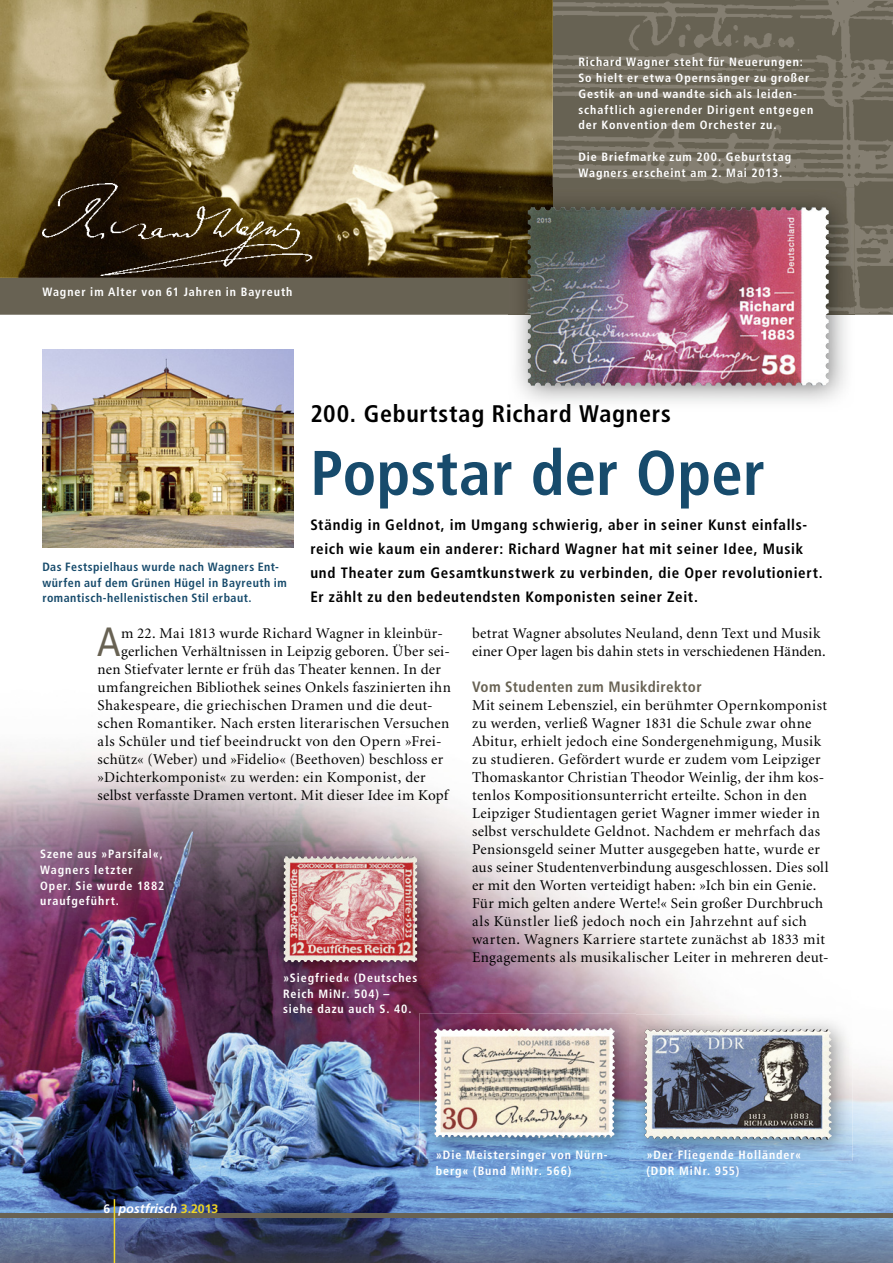
<style>
.page{position:relative;width:893px;height:1263px;background:#fff}
.page>*{position:absolute;margin:0;border:0;box-sizing:border-box;transform-origin:0 0}
.t1{font:700 condensed 63px "Frutiger LT";color:#174b6c}
.t2{font:condensed 40.8px "Frutiger LT";color:#686253}
.t3{font:700 condensed 24px "Frutiger LT";letter-spacing:.03em;color:#000}
.t4{font:15px/18px "Minion LT";letter-spacing:.02em;color:#000}
.t5{font:700 condensed 15px/24px "Frutiger LT";letter-spacing:.05em;color:#000}
.t6{font:700 condensed 15px "Frutiger LT";letter-spacing:.03em;color:#686253}
.t7{font:italic 700 12.75px "Frutiger LT";color:#fff}
.t8{font:700 condensed 12px/15.8px "Frutiger LT";letter-spacing:.08em;color:#fff}
.t9{font:700 condensed 12px/15.8px "Frutiger LT";letter-spacing:.04em;color:#174b6c}
.s1{font-style:normal;font-size:12.3px}
.s2{font-style:normal;font-size:12.3px;color:#efd522}
</style>
<div class="page">
<img style="left:0;top:519px;width:892px;height:744px">
<div style="left:0;top:278px;width:892px;height:37px;background:#686253"></div>
<img style="left:411px;top:0;width:481px;height:314px">
<img style="left:0;top:0;width:553px;height:278px">
<hr style="left:0;top:1213px;width:892px;height:4px;background:#686253">
<hr style="left:114px;top:1199px;width:1px;height:64px;background:#efd522">
<img style="left:508px;top:187px;width:346px;height:215px">
<img style="left:508px;top:313px;width:346px;height:1px">
<img style="left:508px;top:187px;width:45px;height:91px">
<img style="left:531px;top:207px;width:297px;height:179px">
<img style="left:42px;top:184px;width:270px;height:92px">
<img style="left:419px;top:1013px;width:217px;height:146px">
<img style="left:601px;top:1028px;width:14px;height:110px">
<img style="left:42px;top:350px;width:251px;height:198px">
<img style="left:268px;top:841px;width:170px;height:143px">
<img style="left:285px;top:856px;width:132px;height:22px">
<img style="left:629px;top:1014px;width:223px;height:147px">
<img style="left:629px;top:1014px;width:7px;height:145px">
<img style="left:649px;top:1029px;width:166px;height:3px">
<p class="t8" style="left:578px;top:55px;width:236px">Richard Wagner steht für Neuerungen:<br>So hielt er etwa Opernsänger zu großer Gestik an und wandte sich als leiden&shy;schaftlich agierender Dirigent entgegen der Konvention dem Orchester zu.</p>
<p class="t8" style="left:578px;top:150px;width:214px">Die Briefmarke zum 200. Geburtstag<br>Wagners erscheint am 2. Mai 2013.</p>
<p class="t8" style="left:42px;top:285px;width:251px">Wagner im Alter von 61 Jahren in Bayreuth</p>
<p class="t9" style="left:42px;top:560px;width:246px">Das Festspielhaus wurde nach Wagners Ent&shy;würfen auf dem Grünen Hügel in Bayreuth im romantisch-hellenistischen Stil erbaut.</p>
<h3 class="t3" style="left:310px;top:404px;width:362px">200. Geburtstag Richard Wagners</h3>
<h1 class="t1" style="left:310px;top:448px;width:456px">Popstar der Oper</h1>
<p class="t5" style="left:310px;top:514px;width:514px">Ständig in Geldnot, im Umgang schwierig, aber in seiner Kunst einfalls&shy;reich wie kaum ein anderer: Richard Wagner hat mit seiner Idee, Musik und Theater zum Gesamtkunstwerk zu verbinden, die Oper revolutioniert.<br>Er zählt zu den bedeutendsten Komponisten seiner Zeit.</p>
<h2 class="t2" style="left:97px;top:625px;width:25px">A</h2>
<p class="t4" style="left:121px;top:625px;width:323px">m 22. Mai 1813 wurde Richard Wagner in kleinbür-</p>
<p class="t4" style="left:121px;top:643px;width:330px">gerlichen Verhältnissen in Leipzig geboren. Über sei-</p>
<p class="t4" style="left:98px;top:661px;width:345px">nen Stiefvater lernte er früh das Theater kennen. In der</p>
<p class="t4" style="left:98px;top:679px;width:355px">umfangreichen Bibliothek seines Onkels faszinierten ihn</p>
<p class="t4" style="left:98px;top:697px;width:336px">Shakespeare, die griechischen Dramen und die deut-</p>
<p class="t4" style="left:98px;top:715px;width:353px">schen Romantiker. Nach ersten literarischen Versuchen</p>
<p class="t4" style="left:98px;top:733px;width:345px">als Schüler und tief beeindruckt von den Opern »Frei-</p>
<p class="t4" style="left:98px;top:751px;width:347px">schütz« (Weber) und »Fidelio« (Beethoven) beschloss er</p>
<p class="t4" style="left:98px;top:769px;width:329px">»Dichterkomponist« zu werden: ein Komponist, der</p>
<p class="t4" style="left:98px;top:787px;width:352px">selbst verfasste Dramen vertont. Mit dieser Idee im Kopf</p>
<p class="t8" style="left:40px;top:847px;width:126px">Szene aus »Parsifal«,<br>Wagners letzter<br>Oper. Sie wurde 1882 uraufgeführt.</p>
<p class="t8" style="left:283px;top:971px;width:136px">»Siegfried« (Deutsches<br>Reich MiNr. 504) – siehe dazu auch S. 40.</p>
<p class="t4" style="left:472px;top:625px;width:355px">betrat Wagner absolutes Neuland, denn Text und Musik einer Oper lagen bis dahin stets in verschiedenen Händen.</p>
<p class="t6" style="left:472px;top:681px;width:231px">Vom Studenten zum Musikdirektor</p>
<p class="t4" style="left:472px;top:697px;width:358px">Mit seinem Lebensziel, ein berühmter Opernkomponist zu werden, verließ Wagner 1831 die Schule zwar ohne Abitur, erhielt jedoch eine Sondergenehmigung, Musik zu studieren. Gefördert wurde er zudem vom Leipziger Thomaskantor Christian Theodor Weinlig, der ihm kos&shy;tenlos Kompositionsunterricht erteilte. Schon in den Leipziger Studientagen geriet Wagner immer wieder in selbst verschuldete Geldnot. Nachdem er mehrfach das Pensionsgeld seiner Mutter ausgegeben hatte, wurde er aus seiner Studentenverbindung ausgeschlossen. Dies soll er mit den Worten verteidigt haben: »Ich bin ein Genie.<br>Für mich gelten andere Werte!« Sein großer Durchbruch als Künstler ließ jedoch noch ein Jahrzehnt auf sich warten. Wagners Karriere startete zunächst ab 1833 mit Engagements als musikalischer Leiter in mehreren deut-</p>
<p class="t7" style="left:104px;top:1201px;width:116px"><span class="s1">6</span> postfrisch <span class="s2">3.2013</span></p>
<p class="t8" style="left:436px;top:1148px;width:173px">»Die Meistersinger von Nürn&shy;berg« (Bund MiNr. 566)</p>
<p class="t8" style="left:646px;top:1148px;width:156px">» Der Fliegende Holländer« (DDR MiNr. 955)</p>
</div>
